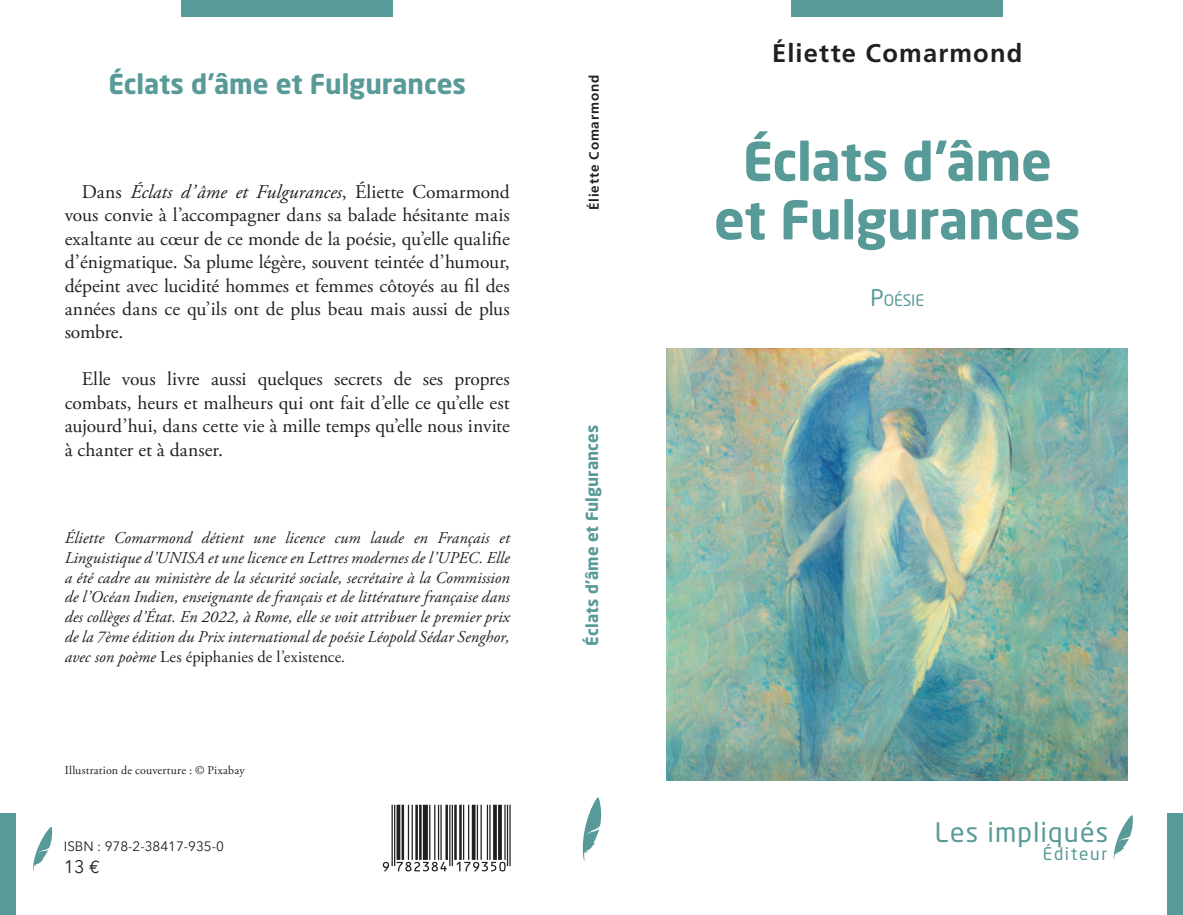
<style>
.page{position:relative;width:1183px;height:915px;background:#fff}
.page>*{position:absolute;margin:0;border:0;box-sizing:border-box;transform-origin:0 0}
.t1{font:700 52.5px/58.5px "Neo Sans Std";letter-spacing:-.01em;color:#589a98;text-align:center}
.t2{font:700 27px "Neo Sans Std";letter-spacing:-.005em;color:#589a98}
.t3{font:26.7px "Neo Sans Std";letter-spacing:.045em;color:#589a98}
.t4{font:700 25.5px "Frutiger LT Std";letter-spacing:.045em;color:#231f20}
.t5{font:19.5px/23.4px "Adobe Garamond Pro";color:#231f20;text-align:justify}
.t6{font:18px "Avenir Next LT Pro";color:#231f20}
.t7{font:17.1px "Neo Sans Std";letter-spacing:.095em;color:#589a98}
.t8{font:italic 16.5px/19.8px "Adobe Garamond Pro";letter-spacing:.005em;color:#231f20;text-align:justify}
.t9{font:700 16.5px "Neo Sans Std";letter-spacing:.005em;color:#589a98}
.t10{font:15.75px "Neo Sans Std";letter-spacing:-.005em;color:#589a98}
.t11{font:13.5px "Avenir Next LT Pro";color:#231f20}
.t12{font:700 13.5px "Frutiger LT Std";letter-spacing:.06em;color:#231f20}
.t13{font:12px "Adobe Garamond Pro";letter-spacing:.015em;color:#231f20}
.s1{font-style:italic}
.s2{font-style:normal}
.s3{font-family:"Euro Mono Std"}
.s4{font-size:22.5px}
</style>
<div class="page">
<div style="left:791px;top:0;width:211px;height:17px;background:#589a98"></div>
<div style="left:181px;top:0;width:212px;height:17px;background:#589a98"></div>
<svg style="left:33px;top:827px;width:20px;height:44px"></svg>
<div style="left:0;top:812px;width:16px;height:102px;background:#589a98"></div>
<div style="left:1167px;top:813px;width:15px;height:101px;background:#589a98"></div>
<svg style="left:582px;top:797px;width:19px;height:63px"></svg>
<svg style="left:1113px;top:815px;width:19px;height:44px"></svg>
<img style="left:666px;top:348px;width:461px;height:431px">
<svg style="left:382px;top:804px;width:128px;height:67px"></svg>
<h2 class="t2" style="left:108px;top:67px;width:359px">Éclats d’âme et Fulgurances</h2>
<p class="t5" style="left:65px;top:181px;width:446px;text-indent:17px">Dans <span class="s1">Éclats d’âme et Fulgurances</span>, Éliette Comarmond vous convie à l’accompagner dans sa balade hésitante mais exaltante au cœur de ce monde de la poésie, qu’elle qualifie d’énigmatique. Sa plume légère, souvent teintée d’humour, dépeint avec lucidité hommes et femmes côtoyés au fil des années dans ce qu’ils ont de plus beau mais aussi de plus sombre.</p>
<p class="t5" style="left:65px;top:368px;width:446px;text-indent:17px">Elle vous livre aussi quelques secrets de ses propres combats, heurs et malheurs qui ont fait d’elle ce qu’elle est aujourd’hui, dans cette vie à mille temps qu’elle nous invite à chanter et à danser.</p>
<p class="t8" style="left:65px;top:528px;width:446px">Éliette Comarmond détient une licence cum laude en Français et Linguistique d’UNISA et une licence en Lettres modernes de l’UPEC. Elle a été cadre au ministère de la sécurité sociale, secrétaire à la Commission de l’Océan Indien, enseignante de français et de littérature française dans des collèges d’État. En 2022, à Rome, elle se voit attribuer le premier prix de la 7ème édition du Prix international de poésie Léopold Sédar Senghor, avec son poème <span class="s2">Les épiphanies de l’existence</span>.</p>
<p class="t13" style="left:65px;top:763px;width:181px">Illustration de couverture : © Pixabay</p>
<p class="t11" style="left:64px;top:837px;width:161px">ISBN : 978-2-38417-935-0</p>
<p class="t6" style="left:64px;top:855px;width:38px">13 <span class="s3">€</span></p>
<p class="t12" style="left:586px;top:210px;width:136px;rotate:-90deg">Éliette Comarmond</p>
<p class="t9" style="left:581px;top:645px;width:222px;rotate:-90deg">Éclats d’âme et Fulgurances</p>
<h3 class="t4" style="left:772px;top:38px;width:252px">Éliette Comarmond</h3>
<h1 class="t1" style="left:713px;top:131px;width:368px">Éclats d’âme et Fulgurances</h1>
<p class="t10" style="left:870px;top:290px;width:55px"><span class="s4">P</span>OÉSIE</p>
<h3 class="t3" style="left:934px;top:815px;width:175px">Les impliqués</h3>
<p class="t7" style="left:1042px;top:843px;width:66px">Éditeur</p>
</div>
